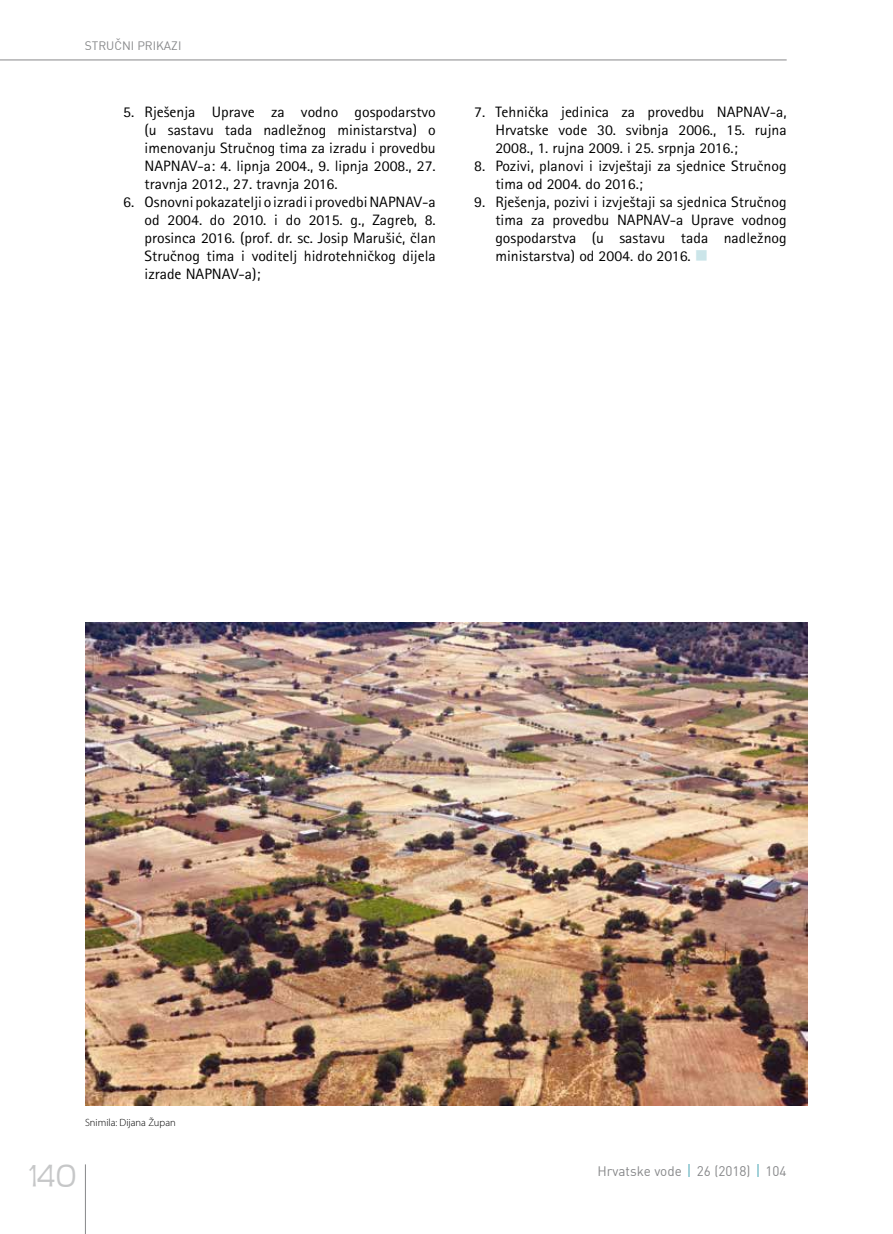
<style>
.page{position:relative;width:893px;height:1234px;background:#fff}
.page>*{position:absolute;margin:0;border:0;box-sizing:border-box;transform-origin:0 0}
.t1{font:300 36px "Teen";color:#c6c7c8}
.t2{font:15px/18px "Rotis Sans Serifklemy";color:#000;text-align:justify;scale:1.05 1}
.t3{font:13.5px "DIN";color:#87888a}
.t4{font:12px "DIN";color:#87888a}
.t5{font:300 10.5px "Myriad Pro";color:#000}
.s1{color:#cbe5e9}
</style>
<div class="page">
<hr style="left:85px;top:1164px;width:1px;height:69px;background:#87888a">
<hr style="left:0;top:60px;width:787px;height:1px;background:#87888a">
<svg style="left:689px;top:1164px;width:1px;height:12px"></svg>
<svg style="left:757px;top:1164px;width:2px;height:12px"></svg>
<img style="left:85px;top:622px;width:723px;height:482px">
<p class="t4" style="left:85px;top:37px;width:98px">STRUČNI PRIKAZI</p>
<p class="t2" style="left:145px;top:102px;width:279px;text-indent:-21px">5. Rješenja Uprave za vodno gospodarstvo (u sastavu tada nadležnog ministarstva) o imenovanju Stručnog tima za izradu i provedbu NAPNAV-a: 4. lipnja 2004., 9. lipnja 2008., 27. travnja 2012., 27. travnja 2016.</p>
<p class="t2" style="left:145px;top:192px;width:279px;text-indent:-21px">6. Osnovni pokazatelji o izradi i provedbi NAPNAV-a od 2004. do 2010. i do 2015. g., Zagreb, 8. prosinca 2016. (prof. dr. sc. Josip Marušić, član Stručnog tima i voditelj hidrotehničkog dijela izrade NAPNAV-a);</p>
<p class="t2" style="left:495px;top:102px;width:279px;text-indent:-21px">7. Tehnička jedinica za provedbu NAPNAV-a, Hrvatske vode 30. svibnja 2006., 15. rujna 2008., 1. rujna 2009. i 25. srpnja 2016.;</p>
<p class="t2" style="left:495px;top:156px;width:279px;text-indent:-21px">8. Pozivi, planovi i izvještaji za sjednice Stručnog tima od 2004. do 2016.;</p>
<p class="t2" style="left:495px;top:192px;width:279px;text-indent:-21px">9. Rješenja, pozivi i izvještaji sa sjednica Stručnog tima za provedbu NAPNAV-a Uprave vodnog gospodarstva (u sastavu tada nadležnog ministarstva) od 2004. do 2016. <span class="s1">■</span></p>
<p class="t5" style="left:85px;top:1115px;width:92px">Snimila: Dijana Župan</p>
<h1 class="t1" style="left:28px;top:1156px;width:50px">140</h1>
<p class="t3" style="left:597px;top:1161px;width:191px">Hrvatske vode 26 (2018) 104</p>
</div>
